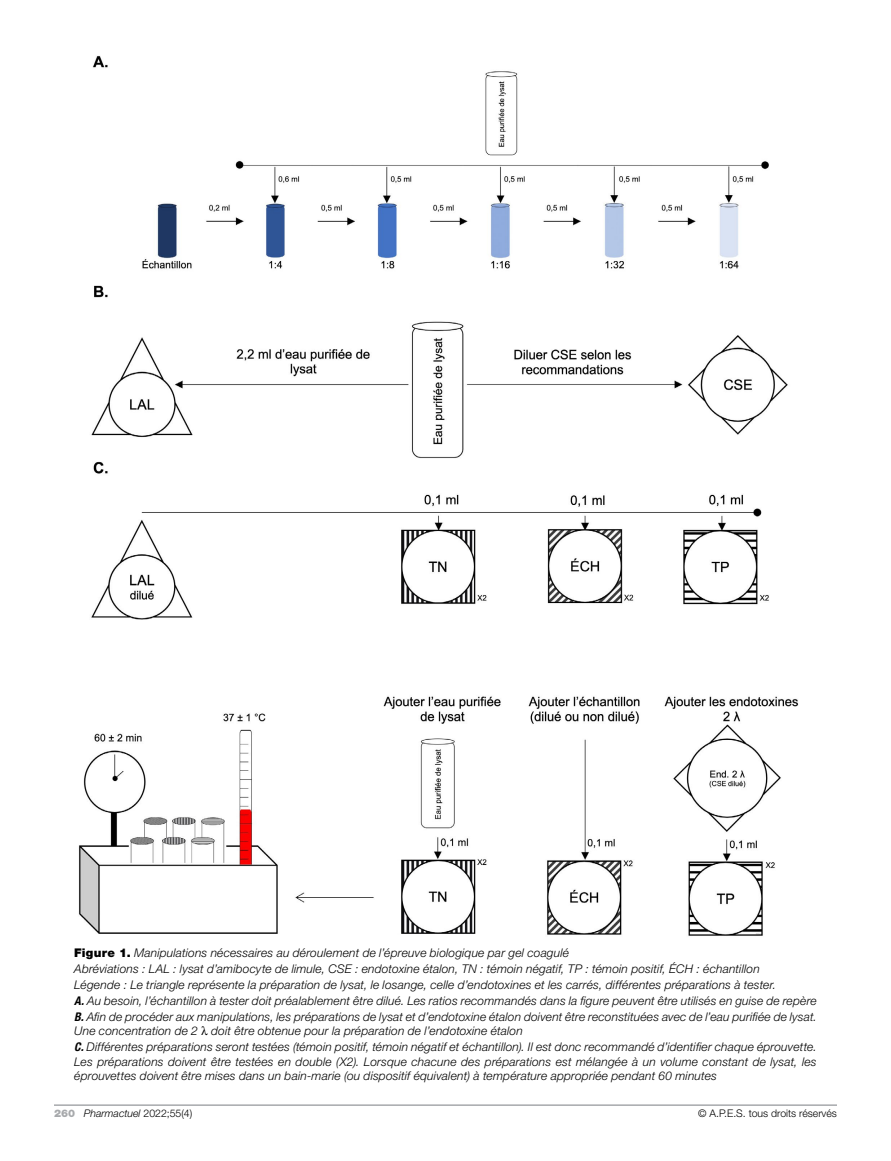
<style>
.page{position:relative;width:891px;height:1161px;background:#fff}
.page>*{position:absolute;margin:0;border:0;box-sizing:border-box;transform-origin:0 0}
.FigureCap{font:italic 300 12px/14.4px "Helvetica Neue LT Std";letter-spacing:.015em;color:#000}
.t1{font:300 10.5px "Helvetica Neue LT Std";color:#000}
.t2{font:italic 300 10.5px "Helvetica Neue LT Std";color:#000}
.s1{font-weight:900;font-style:normal}
.s2{font-family:"Helvetica Neue";font-weight:700;font-stretch:condensed}
.s3{font-weight:900;font-style:normal;color:#a7a9ac}
.s4{font-style:normal}
</style>
<div class="page">
<hr style="left:54px;top:1104px;width:783px;height:2px;background:#a7a9ac">
<img style="left:78px;top:55px;width:721px;height:881px">
<p class="FigureCap" style="left:74px;top:946px;width:496px"><span class="s1">Figure 1.</span> Manipulations nécessaires au déroulement de l’épreuve biologique par gel coagulé</p>
<p class="FigureCap" style="left:74px;top:962px;width:687px">Abréviations : LAL : lysat d’amibocyte de limule, CSE : endotoxine étalon, TN : témoin négatif, TP : témoin positif, ÉCH : échantillon</p>
<p class="FigureCap" style="left:74px;top:977px;width:703px">Légende : Le triangle représente la préparation de lysat, le losange, celle d’endotoxines et les carrés, différentes préparations à tester.</p>
<p class="FigureCap" style="left:74px;top:993px;width:744px"><span class="s2">A.</span> Au besoin, l’échantillon à tester doit préalablement être dilué. Les ratios recommandés dans la figure peuvent être utilisés en guise de repère</p>
<p class="FigureCap" style="left:74px;top:1009px;width:744px"><span class="s2">B.</span> Afin de procéder aux manipulations, les préparations de lysat et d’endotoxine étalon doivent être reconstituées avec de l’eau purifiée de lysat.<br>Une concentration de 2 doit être obtenue pour la préparation de l’endotoxine étalon</p>
<p class="FigureCap" style="left:74px;top:1040px;width:744px;text-align:justify"><span class="s2">C.</span> Différentes préparations seront testées (témoin positif, témoin négatif et échantillon). Il est donc recommandé d’identifier chaque éprouvette.<br>Les préparations doivent être testées en double (X2). Lorsque chacune des préparations est mélangée à un volume constant de lysat, les éprouvettes doivent être mises dans un bain-marie (ou dispositif équivalent) à température appropriée pendant 60 minutes</p>
<p class="t2" style="left:54px;top:1107px;width:140px"><span class="s3">260</span> Pharmactuel <span class="s4">2022;55(4)</span></p>
<p class="t1" style="left:698px;top:1107px;width:140px">© A.P.E.S. tous droits réservés</p>
</div>
